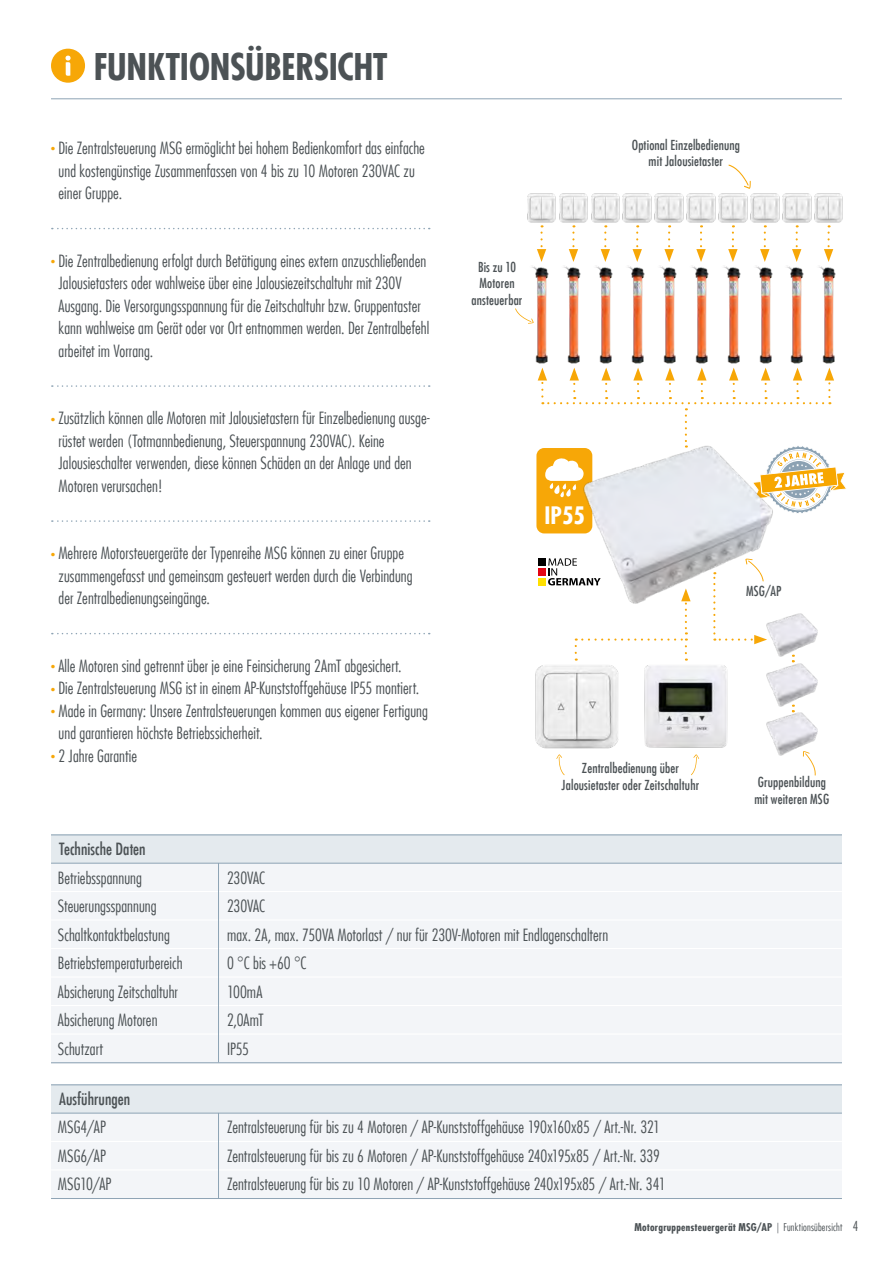
<style>
.page{position:relative;width:893px;height:1263px;background:#fff}
.page>*{position:absolute;margin:0;border:0;box-sizing:border-box;transform-origin:0 0}
.t1{font:700 condensed 36px "Futura LT";letter-spacing:-.01em;color:#4c5255}
.t2{font:700 condensed 23.55px "Futura LT";color:#fff}
.t3{font:300 condensed 16.5px/28.5px "Futura LT";letter-spacing:.005em;color:#4c5255}
.t4{font:condensed 16.5px "Futura LT";color:#4c5255}
.t5{font:condensed 13.5px/16.5px "Futura LT";letter-spacing:.01em;color:#4c5255;text-align:center}
.t6{font:700 condensed 10.5px "Futura LT";letter-spacing:.02em;color:#4c5255}
.s1{font-size:9.15px;color:#f7a707}
.s2{font-weight:300}
.s3{font-weight:300;font-size:13.5px}
</style>
<div class="page">
<div style="left:51px;top:1085px;width:791px;height:114px;background:#f3f5f8"></div>
<div style="left:51px;top:1085px;width:791px;height:28px;background:#e4eaee"></div>
<hr style="left:51px;top:1113px;width:791px;height:1px;background:#8da3b4">
<hr style="left:51px;top:1141px;width:791px;height:1px;background:#fff">
<hr style="left:51px;top:1169px;width:791px;height:1px;background:#fff">
<hr style="left:218px;top:1113px;width:1px;height:86px;background:#8da3b4">
<hr style="left:51px;top:1084px;width:791px;height:1px;background:#8da3b4">
<hr style="left:51px;top:1198px;width:791px;height:1px;background:#8da3b4">
<div style="left:51px;top:835px;width:791px;height:228px;background:#f3f5f8"></div>
<div style="left:51px;top:835px;width:791px;height:28px;background:#e4eaee"></div>
<hr style="left:51px;top:863px;width:791px;height:1px;background:#8da3b4">
<hr style="left:51px;top:891px;width:791px;height:1px;background:#fff">
<hr style="left:51px;top:919px;width:791px;height:1px;background:#fff">
<hr style="left:51px;top:948px;width:791px;height:1px;background:#fff">
<hr style="left:51px;top:976px;width:791px;height:1px;background:#fff">
<hr style="left:51px;top:1005px;width:791px;height:1px;background:#fff">
<hr style="left:51px;top:1033px;width:791px;height:1px;background:#fff">
<hr style="left:218px;top:863px;width:1px;height:199px;background:#8da3b4">
<hr style="left:51px;top:834px;width:791px;height:1px;background:#8da3b4">
<hr style="left:51px;top:1062px;width:791px;height:1px;background:#8da3b4">
<svg style="left:52px;top:228px;width:378px;height:1px"></svg>
<svg style="left:52px;top:385px;width:378px;height:2px"></svg>
<svg style="left:52px;top:520px;width:378px;height:2px"></svg>
<svg style="left:52px;top:633px;width:378px;height:1px"></svg>
<div style="left:51px;top:49px;width:34px;height:34px;background:#f7a707;border-radius:50%"></div>
<svg style="left:65px;top:56px;width:6px;height:20px"></svg>
<hr style="left:51px;top:98px;width:791px;height:1px;background:#8da3b4">
<svg style="left:728px;top:165px;width:23px;height:24px"></svg>
<div style="left:535px;top:447px;width:58px;height:88px;background:#f7a707;border-radius:9px"></div>
<div style="left:534px;top:446px;width:61px;height:90px;border:2px solid #fff;border-radius:9px"></div>
<img style="left:577px;top:514px;width:196px;height:65px">
<img style="left:644px;top:665px;width:84px;height:83px">
<img style="left:535px;top:665px;width:84px;height:84px">
<svg style="left:691px;top:754px;width:8px;height:21px"></svg>
<svg style="left:556px;top:754px;width:8px;height:21px"></svg>
<img style="left:819px;top:266px;width:17px;height:102px">
<img style="left:756px;top:266px;width:48px;height:102px">
<img style="left:724px;top:266px;width:17px;height:102px">
<img style="left:692px;top:266px;width:17px;height:102px">
<img style="left:660px;top:266px;width:17px;height:98px">
<img style="left:628px;top:266px;width:17px;height:102px">
<img style="left:596px;top:266px;width:17px;height:102px">
<img style="left:564px;top:266px;width:17px;height:102px">
<img style="left:532px;top:266px;width:17px;height:102px">
<svg style="left:538px;top:368px;width:309px;height:146px"></svg>
<img style="left:527px;top:193px;width:93px;height:30px">
<svg style="left:537px;top:225px;width:9px;height:37px"></svg>
<svg style="left:569px;top:225px;width:9px;height:37px"></svg>
<svg style="left:601px;top:225px;width:9px;height:37px"></svg>
<img style="left:622px;top:193px;width:30px;height:30px">
<svg style="left:632px;top:225px;width:10px;height:37px"></svg>
<img style="left:654px;top:193px;width:30px;height:30px">
<svg style="left:664px;top:225px;width:10px;height:37px"></svg>
<img style="left:686px;top:193px;width:30px;height:30px">
<svg style="left:696px;top:225px;width:10px;height:37px"></svg>
<img style="left:718px;top:193px;width:30px;height:30px">
<svg style="left:728px;top:225px;width:10px;height:37px"></svg>
<img style="left:750px;top:193px;width:30px;height:30px">
<svg style="left:760px;top:225px;width:9px;height:37px"></svg>
<img style="left:782px;top:193px;width:61px;height:30px">
<svg style="left:792px;top:225px;width:9px;height:37px"></svg>
<svg style="left:824px;top:225px;width:9px;height:37px"></svg>
<div style="left:538px;top:558px;width:7px;height:8px;background:#000"></div>
<div style="left:538px;top:568px;width:7px;height:7px;background:#e30514"></div>
<div style="left:538px;top:578px;width:7px;height:7px;background:#ffe000"></div>
<svg style="left:548px;top:558px;width:143px;height:103px"></svg>
<svg style="left:515px;top:308px;width:19px;height:16px"></svg>
<svg style="left:713px;top:559px;width:54px;height:85px"></svg>
<img style="left:765px;top:612px;width:53px;height:45px">
<img style="left:766px;top:662px;width:52px;height:94px">
<svg style="left:792px;top:705px;width:2px;height:7px"></svg>
<svg style="left:803px;top:751px;width:13px;height:24px"></svg>
<h1 class="t1" style="left:94px;top:44px;width:295px">FUNKTIONSÜBERSICHT</h1>
<p class="t3" style="left:59px;top:137px;width:368px;line-height:22.5px;text-indent:-8px"><span class="s1">•</span> Die Zentralsteuerung MSG ermöglicht bei hohem Bedienkomfort das einfache und kostengünstige Zusammenfassen von 4 bis zu 10 Motoren 230VAC zu einer Gruppe.</p>
<p class="t3" style="left:59px;top:249px;width:372px;line-height:22.5px;text-indent:-8px"><span class="s1">•</span> Die Zentralbedienung erfolgt durch Betätigung eines extern anzuschließenden Jalousietasters oder wahlweise über eine Jalousiezeitschaltuhr mit 230V Ausgang. Die Versorgungsspannung für die Zeitschaltuhr bzw. Gruppentaster kann wahlweise am Gerät oder vor Ort entnommen werden. Der Zentralbefehl arbeitet im Vorrang.</p>
<p class="t3" style="left:59px;top:407px;width:373px;line-height:22.5px;text-indent:-8px"><span class="s1">•</span> Zusätzlich können alle Motoren mit Jalousietastern für Einzelbedienung ausge&shy;rüstet werden (Totmannbedienung, Steuerspannung 230VAC). Keine Jalousieschalter verwenden, diese können Schäden an der Anlage und den Motoren verursachen!</p>
<p class="t3" style="left:59px;top:542px;width:356px;line-height:22.5px;text-indent:-8px"><span class="s1">•</span> Mehrere Motorsteuergeräte der Typenreihe MSG können zu einer Gruppe zusammengefasst und gemeinsam gesteuert werden durch die Verbindung der Zentralbedienungseingänge.</p>
<p class="t3" style="left:51px;top:651px;width:352px"><span class="s1">•</span> Alle Motoren sind getrennt über je eine Feinsicherung 2AmT abgesichert.</p>
<p class="t3" style="left:51px;top:674px;width:370px"><span class="s1">•</span> Die Zentralsteuerung MSG ist in einem AP-Kunststoffgehäuse IP55 montiert.</p>
<p class="t3" style="left:59px;top:699px;width:371px;line-height:22.5px;text-indent:-8px"><span class="s1">•</span> Made in Germany: Unsere Zentralsteuerungen kommen aus eigener Fertigung und garantieren höchste Betriebssicherheit.</p>
<p class="t3" style="left:51px;top:741px;width:88px"><span class="s1">•</span> 2 Jahre Garantie</p>
<p class="t5" style="left:472px;top:259px;width:53px">Bis zu 10<br>Motoren ansteuerbar</p>
<p class="t5" style="left:632px;top:136px;width:110px">Optional Einzelbedienung mit Jalousietaster</p>
<h2 class="t2" style="left:545px;top:501px;width:42px">IP55</h2>
<p class="t5" style="left:746px;top:583px;width:37px">MSG/AP</p>
<p class="t5" style="left:562px;top:760px;width:139px">Zentralbedienung über<br>Jalousietaster oder Zeitschaltuhr</p>
<p class="t5" style="left:754px;top:774px;width:76px;text-align:left">Gruppenbildung mit weiteren MSG</p>
<p class="t4" style="left:59px;top:839px;width:88px">Technische Daten</p>
<p class="t3" style="left:58px;top:863px;width:126px">Betriebsspannung<br>Steuerungsspannung<br>Schaltkontaktbelastung<br>Betriebstemperaturbereich<br>Absicherung Zeitschaltuhr<br>Absicherung Motoren<br>Schutzart</p>
<p class="t3" style="left:227px;top:863px;width:383px">230VAC<br>230VAC<br>max. 2A, max. 750VA Motorlast / nur für 230V-Motoren mit Endlagenschaltern<br>0 °C bis +60 °C<br>100mA<br>2,0AmT<br>IP55</p>
<p class="t4" style="left:59px;top:1089px;width:73px">Ausführungen</p>
<p class="t3" style="left:58px;top:1113px;width:55px">MSG4/AP<br>MSG6/AP<br>MSG10/AP</p>
<p class="t3" style="left:227px;top:1113px;width:440px">Zentralsteuerung für bis zu 4 Motoren / AP-Kunststoffgehäuse 190x160x85 / Art.-Nr. 321<br>Zentralsteuerung für bis zu 6 Motoren / AP-Kunststoffgehäuse 240x195x85 / Art.-Nr. 339<br>Zentralsteuerung für bis zu 10 Motoren / AP-Kunststoffgehäuse 240x195x85 / Art.-Nr. 341</p>
<p class="t6" style="left:634px;top:1221px;width:226px">Motorgruppensteuergerät MSG/AP <span class="s2">| Funktionsübersicht</span> <span class="s3">4</span></p>
</div>
